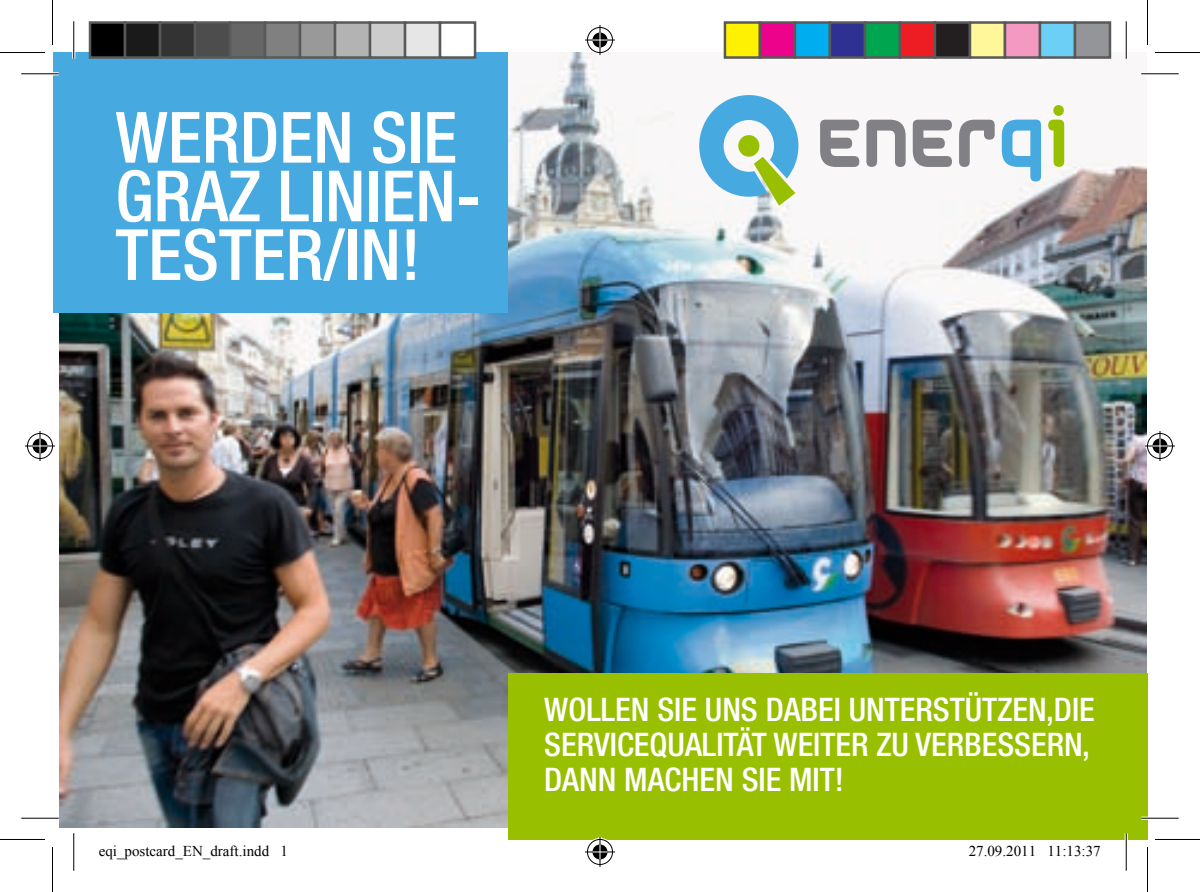
<style>
.page{position:relative;width:1200px;height:892px;background:#fff}
.page>*{position:absolute;margin:0;border:0;box-sizing:border-box;transform-origin:0 0}
.t1{font:500 condensed 70.75px/58.5px "Helvetica Neue LT Pro";color:#fff}
.t2{font:500 condensed 32.5px/35px "Helvetica Neue LT Pro";color:#fff}
.t3{font:15px "Times New Roman";color:#000}
</style>
<div class="page">
<img style="left:60px;top:52px;width:1086px;height:775px">
<div style="left:508px;top:673px;width:639px;height:166px;background:#99c000"></div>
<div style="left:54px;top:52px;width:454px;height:261px;background:#46aae1"></div>
<svg style="left:820px;top:120px;width:39px;height:47px"></svg>
<svg style="left:866px;top:120px;width:40px;height:47px"></svg>
<svg style="left:913px;top:120px;width:39px;height:47px"></svg>
<svg style="left:959px;top:120px;width:36px;height:47px"></svg>
<svg style="left:1002px;top:120px;width:39px;height:61px"></svg>
<svg style="left:1048px;top:105px;width:16px;height:62px"></svg>
<svg style="left:699px;top:95px;width:99px;height:111px"></svg>
<hr style="left:21px;top:72px;width:38px;height:3px;background:#fff">
<hr style="left:1141px;top:72px;width:38px;height:3px;background:#fff">
<hr style="left:1141px;top:816px;width:38px;height:3px;background:#fff">
<hr style="left:72px;top:21px;width:3px;height:38px;background:#fff">
<hr style="left:1125px;top:21px;width:3px;height:38px;background:#fff">
<hr style="left:1125px;top:833px;width:3px;height:37px;background:#fff">
<hr style="left:21px;top:73px;width:38px;height:1px;background:#000">
<hr style="left:1141px;top:73px;width:38px;height:1px;background:#000">
<hr style="left:21px;top:817px;width:38px;height:1px;background:#000">
<hr style="left:1141px;top:817px;width:38px;height:1px;background:#000">
<hr style="left:73px;top:21px;width:1px;height:38px;background:#000">
<hr style="left:73px;top:833px;width:1px;height:37px;background:#000">
<hr style="left:1126px;top:21px;width:1px;height:38px;background:#000">
<hr style="left:1126px;top:833px;width:1px;height:37px;background:#000">
<hr style="left:0;top:52px;width:45px;height:1px;background:#000">
<hr style="left:1155px;top:52px;width:45px;height:1px;background:#000">
<hr style="left:0;top:839px;width:45px;height:1px;background:#000">
<hr style="left:1155px;top:839px;width:45px;height:1px;background:#000">
<hr style="left:52px;top:0;width:1px;height:45px;background:#000">
<hr style="left:52px;top:847px;width:1px;height:45px;background:#000">
<hr style="left:1147px;top:0;width:1px;height:45px;background:#000">
<hr style="left:1147px;top:847px;width:1px;height:45px;background:#000">
<div style="left:586px;top:26px;width:28px;height:28px;border:3px solid #fff;border-radius:50%"></div>
<svg style="left:585px;top:38px;width:30px;height:4px"></svg>
<svg style="left:598px;top:25px;width:4px;height:30px"></svg>
<div style="left:591px;top:31px;width:18px;height:18px;border:3px solid #fff;border-radius:50%"></div>
<div style="left:587px;top:27px;width:26px;height:26px;border:1px solid #000;border-radius:50%"></div>
<hr style="left:585px;top:40px;width:30px;height:1px;background:#000">
<hr style="left:600px;top:25px;width:1px;height:30px;background:#000">
<svg style="left:592px;top:33px;width:15px;height:15px"></svg>
<div style="left:586px;top:838px;width:28px;height:28px;border:3px solid #fff;border-radius:50%"></div>
<hr style="left:585px;top:850px;width:30px;height:3px;background:#fff">
<svg style="left:598px;top:837px;width:4px;height:30px"></svg>
<div style="left:591px;top:843px;width:18px;height:18px;border:3px solid #fff;border-radius:50%"></div>
<div style="left:587px;top:839px;width:26px;height:25px;border:1px solid #000;border-radius:50%"></div>
<hr style="left:585px;top:851px;width:30px;height:1px;background:#000">
<hr style="left:600px;top:837px;width:1px;height:30px;background:#000">
<svg style="left:592px;top:844px;width:15px;height:15px"></svg>
<div style="left:26px;top:432px;width:28px;height:28px;border:3px solid #fff;border-radius:50%"></div>
<hr style="left:25px;top:444px;width:30px;height:3px;background:#fff">
<svg style="left:38px;top:431px;width:4px;height:30px"></svg>
<div style="left:31px;top:437px;width:18px;height:18px;border:3px solid #fff;border-radius:50%"></div>
<div style="left:27px;top:433px;width:26px;height:26px;border:1px solid #000;border-radius:50%"></div>
<hr style="left:25px;top:445px;width:30px;height:1px;background:#000">
<hr style="left:40px;top:431px;width:1px;height:30px;background:#000">
<svg style="left:33px;top:438px;width:15px;height:15px"></svg>
<div style="left:1146px;top:432px;width:28px;height:28px;border:3px solid #fff;border-radius:50%"></div>
<hr style="left:1145px;top:444px;width:30px;height:3px;background:#fff">
<hr style="left:1158px;top:431px;width:3px;height:30px;background:#fff">
<div style="left:1151px;top:437px;width:18px;height:18px;border:3px solid #fff;border-radius:50%"></div>
<div style="left:1147px;top:433px;width:26px;height:26px;border:1px solid #000;border-radius:50%"></div>
<hr style="left:1145px;top:445px;width:30px;height:1px;background:#000">
<hr style="left:1159px;top:431px;width:1px;height:30px;background:#000">
<svg style="left:1152px;top:438px;width:15px;height:15px"></svg>
<div style="left:90px;top:23px;width:35px;height:35px;background:#000"></div>
<div style="left:89px;top:21px;width:37px;height:38px;border:2px solid #595959"></div>
<div style="left:125px;top:23px;width:35px;height:35px;background:#1a1a1a"></div>
<div style="left:124px;top:21px;width:37px;height:38px;border:2px solid #595959"></div>
<div style="left:160px;top:23px;width:35px;height:35px;background:#333"></div>
<div style="left:159px;top:21px;width:37px;height:38px;border:2px solid #595959"></div>
<div style="left:195px;top:23px;width:35px;height:35px;background:#4d4d4d"></div>
<div style="left:194px;top:21px;width:37px;height:38px;border:2px solid #595959"></div>
<div style="left:230px;top:23px;width:35px;height:35px;background:#666"></div>
<div style="left:229px;top:21px;width:37px;height:38px;border:2px solid #595959"></div>
<div style="left:265px;top:23px;width:35px;height:35px;background:#808080"></div>
<div style="left:264px;top:21px;width:37px;height:38px;border:2px solid #595959"></div>
<div style="left:300px;top:23px;width:35px;height:35px;background:#999"></div>
<div style="left:299px;top:21px;width:37px;height:38px;border:2px solid #595959"></div>
<div style="left:335px;top:23px;width:35px;height:35px;background:#b3b3b3"></div>
<div style="left:334px;top:21px;width:37px;height:38px;border:2px solid #595959"></div>
<div style="left:370px;top:23px;width:35px;height:35px;background:#ccc"></div>
<div style="left:369px;top:21px;width:37px;height:38px;border:2px solid #595959"></div>
<div style="left:405px;top:23px;width:35px;height:35px;background:#e6e6e6"></div>
<div style="left:404px;top:21px;width:37px;height:38px;border:2px solid #595959"></div>
<div style="left:440px;top:23px;width:35px;height:35px;background:#fff"></div>
<div style="left:439px;top:21px;width:37px;height:38px;border:2px solid #595959"></div>
<div style="left:725px;top:23px;width:35px;height:35px;background:#fff101"></div>
<div style="left:724px;top:21px;width:37px;height:38px;border:2px solid #595959"></div>
<div style="left:760px;top:23px;width:35px;height:35px;background:#ed028c"></div>
<div style="left:759px;top:21px;width:37px;height:38px;border:2px solid #595959"></div>
<div style="left:795px;top:23px;width:35px;height:35px;background:#00aeef"></div>
<div style="left:794px;top:21px;width:37px;height:38px;border:2px solid #595959"></div>
<div style="left:830px;top:23px;width:35px;height:35px;background:#2e3092"></div>
<div style="left:829px;top:21px;width:37px;height:38px;border:2px solid #595959"></div>
<div style="left:865px;top:23px;width:35px;height:35px;background:#00a54f"></div>
<div style="left:864px;top:21px;width:37px;height:38px;border:2px solid #595959"></div>
<div style="left:900px;top:23px;width:35px;height:35px;background:#ee1d23"></div>
<div style="left:899px;top:21px;width:37px;height:38px;border:2px solid #595959"></div>
<div style="left:935px;top:23px;width:35px;height:35px;background:#231f20"></div>
<div style="left:934px;top:21px;width:37px;height:38px;border:2px solid #595959"></div>
<div style="left:970px;top:23px;width:35px;height:35px;background:#fff79a"></div>
<div style="left:969px;top:21px;width:37px;height:38px;border:2px solid #595959"></div>
<div style="left:1005px;top:23px;width:35px;height:35px;background:#f499c2"></div>
<div style="left:1004px;top:21px;width:37px;height:38px;border:2px solid #595959"></div>
<div style="left:1040px;top:23px;width:35px;height:35px;background:#6bcff6"></div>
<div style="left:1039px;top:21px;width:37px;height:38px;border:2px solid #595959"></div>
<div style="left:1075px;top:23px;width:35px;height:35px;background:#939598"></div>
<div style="left:1074px;top:21px;width:37px;height:38px;border:2px solid #595959"></div>
<p class="t1" style="left:115px;top:107px;width:367px">WERDEN SIE<br>GRAZ LINIEN-<br>TESTER/IN!</p>
<p class="t2" style="left:544px;top:691px;width:552px">WOLLEN SIE UNS DABEI UNTERSTÜTZEN,DIE<br>SERVICEQUALITÄT WEITER ZU VERBESSERN,<br>DANN MACHEN SIE MIT!</p>
<p class="t3" style="left:99px;top:840px;width:191px">eqi_postcard_EN_draft.indd 1</p>
<p class="t3" style="left:969px;top:840px;width:134px">27.09.2011 11:13:37</p>
</div>
